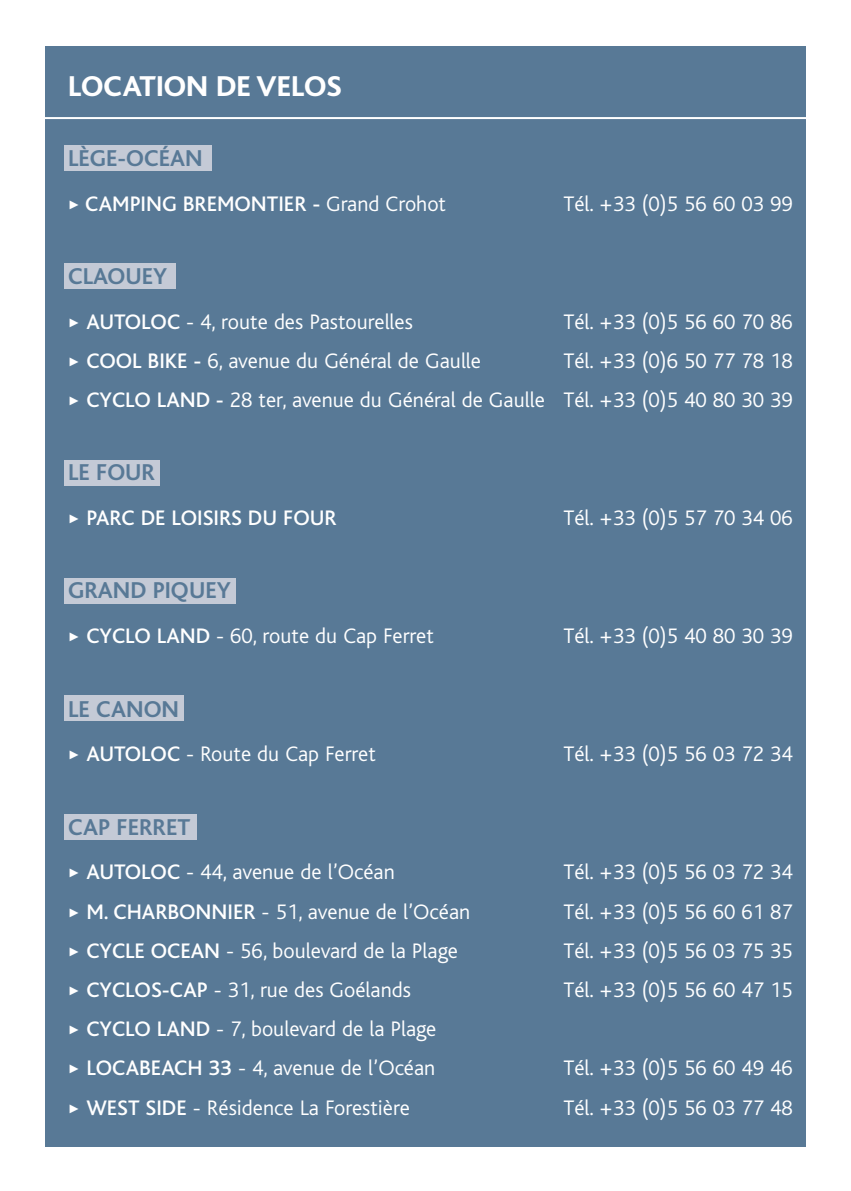
<style>
.page{position:relative;width:851px;height:1191px;background:#fff}
.page>*{position:absolute;margin:0;border:0;box-sizing:border-box;transform-origin:0 0}
.t1{font:800 30px "Bliss";color:#fff}
.t2{font:700 24px "Bliss";color:#587996}
.t3{font:300 22px/39.2px "Bliss";color:#fff;text-align:right}
.t4{font:500 22px "Bliss";color:#fff}
.s1{font-family:"FF Dingbests";font-weight:400;font-size:18px}
.s2{font-weight:300}
.s3{font-weight:500}
</style>
<div class="page">
<div style="left:45px;top:46px;width:760px;height:1100px;background:#587996"></div>
<hr style="left:40px;top:117px;width:772px;height:2px;background:#fff">
<div style="left:64px;top:145px;width:147px;height:26px;background:#c4cad6"></div>
<div style="left:64px;top:263px;width:112px;height:26px;background:#c4cad6"></div>
<div style="left:64px;top:460px;width:96px;height:25px;background:#c4cad6"></div>
<div style="left:64px;top:578px;width:172px;height:25px;background:#c4cad6"></div>
<div style="left:64px;top:695px;width:120px;height:26px;background:#c4cad6"></div>
<div style="left:64px;top:814px;width:133px;height:25px;background:#c4cad6"></div>
<h1 class="t1" style="left:68px;top:75px;width:275px">LOCATION DE VELOS</h1>
<p class="t2" style="left:68px;top:149px;width:136px">LÈGE-OCÉAN</p>
<p class="t4" style="left:68px;top:196px;width:379px"><span class="s1">&gt;</span> CAMPING BREMONTIER - <span class="s2">Grand Crohot</span></p>
<p class="t3" style="left:563px;top:185px;width:231px">Tél. +33 (0)5 56 60 03 99</p>
<p class="t2" style="left:68px;top:267px;width:101px">CLAOUEY</p>
<p class="t3" style="left:68px;top:303px;width:346px"><span class="s1">&gt;</span> <span class="s3">AUTOLOC</span> - 4, route des Pastourelles</p>
<p class="t3" style="left:563px;top:303px;width:231px">Tél. +33 (0)5 56 60 70 86</p>
<p class="t3" style="left:68px;top:342px;width:414px"><span class="s1">&gt;</span> <span class="s3">COOL BIKE -</span> 6, avenue du Général de Gaulle</p>
<p class="t3" style="left:68px;top:342px;width:726px">Tél. +33 (0)6 50 77 78 18<br><span class="s1">&gt;</span> <span class="s3">CYCLO LAND -</span> 28 ter, avenue du Général de Gaulle Tél. +33 (0)5 40 80 30 39</p>
<p class="t2" style="left:68px;top:464px;width:89px">LE FOUR</p>
<p class="t4" style="left:68px;top:510px;width:270px"><span class="s1">&gt;</span> PARC DE LOISIRS DU FOUR</p>
<p class="t3" style="left:563px;top:500px;width:231px">Tél. +33 (0)5 57 70 34 06</p>
<p class="t2" style="left:68px;top:582px;width:164px">GRAND PIQUEY</p>
<p class="t3" style="left:68px;top:618px;width:367px"><span class="s1">&gt;</span> <span class="s3">CYCLO LAND</span> - 60, route du Cap Ferret</p>
<p class="t3" style="left:563px;top:618px;width:231px">Tél. +33 (0)5 40 80 30 39</p>
<p class="t2" style="left:68px;top:700px;width:112px">LE CANON</p>
<p class="t3" style="left:68px;top:736px;width:309px"><span class="s1">&gt;</span> <span class="s3">AUTOLOC</span> - Route du Cap Ferret</p>
<p class="t3" style="left:563px;top:736px;width:231px">Tél. +33 (0)5 56 03 72 34</p>
<p class="t2" style="left:68px;top:818px;width:124px">CAP FERRET</p>
<p class="t3" style="left:68px;top:854px;width:328px"><span class="s1">&gt;</span> <span class="s3">AUTOLOC</span> - 44, avenue de l’Océan</p>
<p class="t3" style="left:563px;top:854px;width:231px">Tél. +33 (0)5 56 03 72 34</p>
<p class="t3" style="left:68px;top:893px;width:403px"><span class="s1">&gt;</span> <span class="s3">M. CHARBONNIER</span> - 51, avenue de l’Océan</p>
<p class="t3" style="left:563px;top:893px;width:231px">Tél. +33 (0)5 56 60 61 87</p>
<p class="t3" style="left:68px;top:932px;width:391px"><span class="s1">&gt;</span> <span class="s3">CYCLE OCEAN</span> - 56, boulevard de la Plage</p>
<p class="t3" style="left:563px;top:932px;width:231px">Tél. +33 (0)5 56 03 75 35</p>
<p class="t3" style="left:68px;top:971px;width:344px"><span class="s1">&gt;</span> <span class="s3">CYCLOS-CAP</span> - 31, rue des Goélands</p>
<p class="t3" style="left:563px;top:971px;width:231px">Tél. +33 (0)5 56 60 47 15</p>
<p class="t3" style="left:68px;top:1011px;width:370px;text-align:left"><span class="s1">&gt;</span> <span class="s3">CYCLO LAND</span> - 7, boulevard de la Plage <span class="s1">&gt;</span> <span class="s3">LOCABEACH 33</span> - 4, avenue de l’Océan</p>
<p class="t3" style="left:563px;top:1050px;width:231px">Tél. +33 (0)5 56 60 49 46</p>
<p class="t3" style="left:68px;top:1089px;width:343px"><span class="s1">&gt;</span> <span class="s3">WEST SIDE</span> - Résidence La Forestière</p>
<p class="t3" style="left:563px;top:1089px;width:231px">Tél. +33 (0)5 56 03 77 48</p>
</div>
